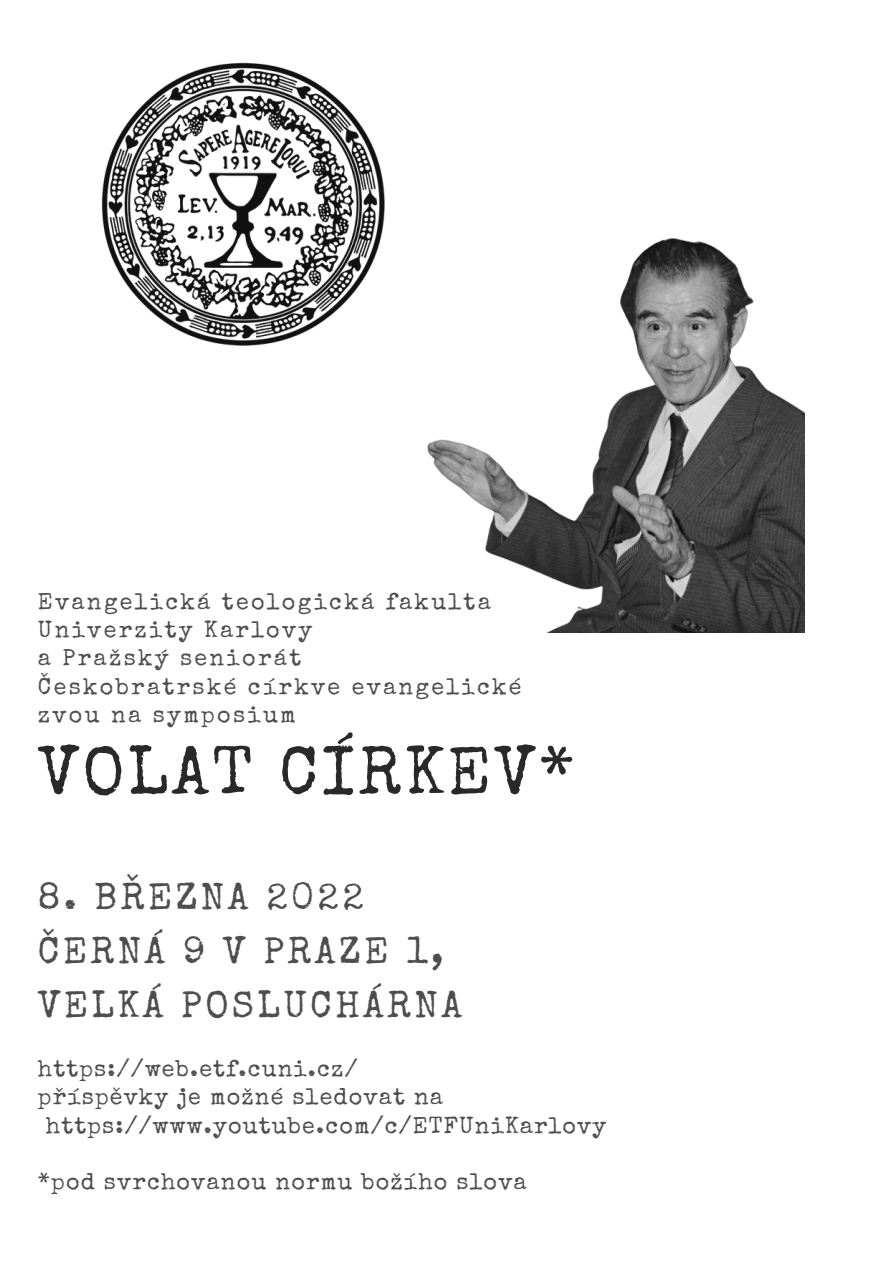
<style>
.page{position:relative;width:894px;height:1264px;background:#fff}
.page>*{position:absolute;margin:0;border:0;box-sizing:border-box;transform-origin:0 0}
.t1{font:67.5px "Special Elite";letter-spacing:.05em;color:#292929}
.t2{font:37.5px "Special Elite";letter-spacing:.09em;color:#4e4e4e}
.t3{font:23.25px/28.2px "Special Elite";letter-spacing:.05em;color:#4e4e4e}
.t4{font:23.25px "Special Elite";letter-spacing:.1em;color:#4e4e4e}
</style>
<div class="page">
<img style="left:101px;top:62px;width:284px;height:284px">
<img style="left:427px;top:238px;width:377px;height:394px">
<p class="t4" style="left:38px;top:592px;width:454px">Evangelická teologická fakulta</p>
<p class="t4" style="left:38px;top:621px;width:276px">Univerzity Karlovy</p>
<p class="t4" style="left:38px;top:649px;width:265px">a Pražský seniorát</p>
<p class="t4" style="left:38px;top:677px;width:485px">Českobratrské církve evangelické</p>
<p class="t4" style="left:38px;top:705px;width:259px">zvou na symposium</p>
<p class="t1" style="left:38px;top:746px;width:537px">VOLAT CÍRKEV*</p>
<p class="t2" style="left:38px;top:882px;width:327px">8. BŘEZNA 2022</p>
<p class="t2" style="left:38px;top:936px;width:407px">ČERNÁ 9 V PRAZE 1,</p>
<p class="t2" style="left:38px;top:990px;width:425px">VELKÁ POSLUCHÁRNA</p>
<p class="t3" style="left:38px;top:1057px;width:321px">https://web.etf.cuni.cz/</p>
<p class="t3" style="left:46px;top:1085px;width:561px;text-indent:-8px">příspěvky je možné sledovat na https://www.youtube.com/c/ETFUniKarlovy</p>
<p class="t3" style="left:38px;top:1169px;width:490px">*pod svrchovanou normu božího slova</p>
</div>
